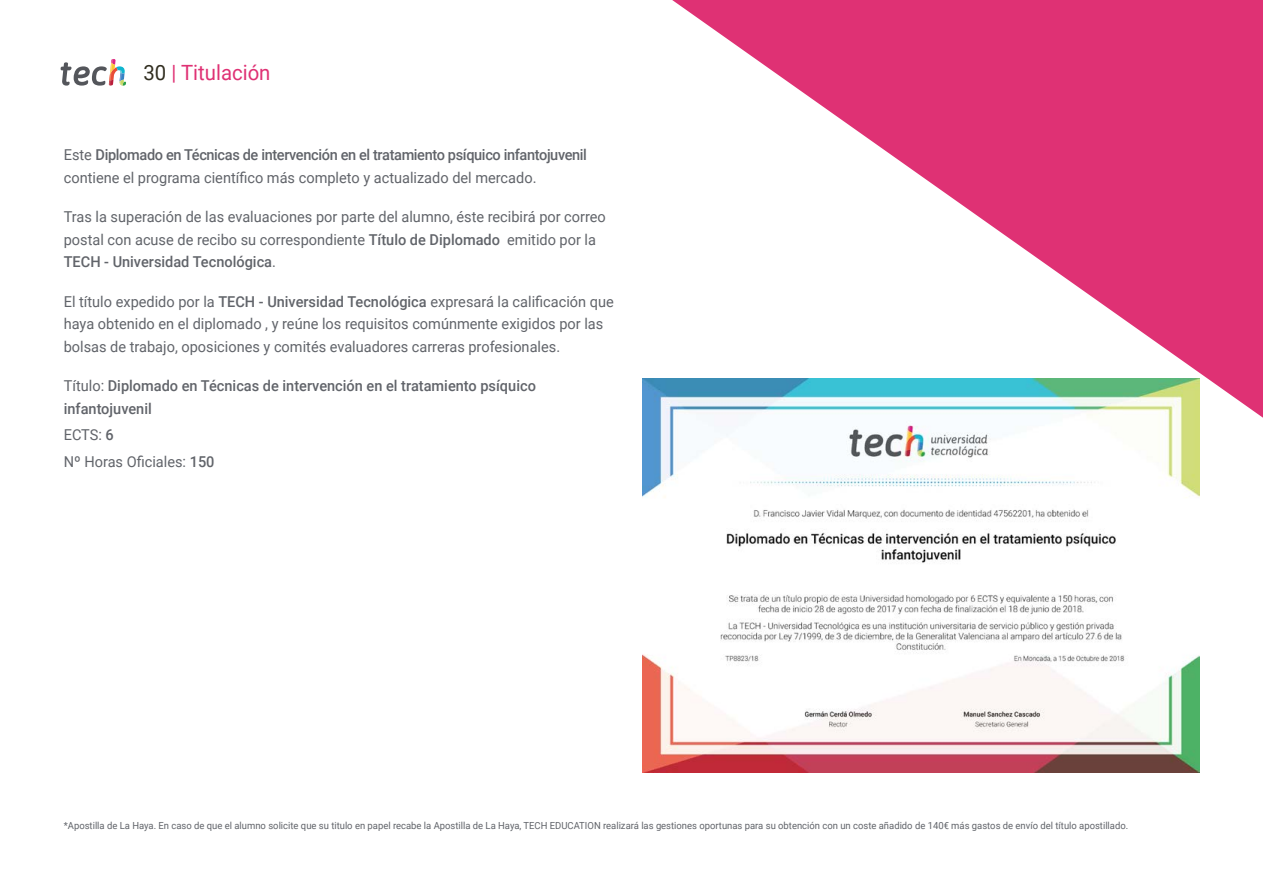
<style>
.page{position:relative;width:1263px;height:893px;background:#fff}
.page>*{position:absolute;margin:0;border:0;box-sizing:border-box;transform-origin:0 0}
.t1{font:21px "Roboto";color:#df3174}
.t2{font:15px/22.5px "Roboto";color:#61646a}
.t3{font:500 15px/22.5px "Roboto";letter-spacing:-.02em;color:#61646a}
.t4{font:500 15px/22.5px "Roboto";color:#61646a}
.t5{font:9.75px "Roboto";color:#61646a}
.s1{color:#312e20}
.s2{font-weight:400}
.s3{font-weight:500}
</style>
<div class="page">
<svg style="left:61px;top:59px;width:65px;height:27px"></svg>
<svg style="left:672px;top:0;width:591px;height:418px;fill:#df3174"></svg>
<img style="left:642px;top:378px;width:557px;height:394px">
<h1 class="t1" style="left:144px;top:57px;width:129px"><span class="s1">30</span> | Titulación</h1>
<p class="t3" style="left:64px;top:143px;width:525px"><span class="s2">Este</span> Diplomado en Técnicas de intervención en el tratamiento psíquico infantojuvenil <span class="s2">contiene el programa científico más completo y actualizado del mercado.</span></p>
<p class="t2" style="left:64px;top:205px;width:544px">Tras la superación de las evaluaciones por parte del alumno, éste recibirá por correo postal con acuse de recibo su correspondiente <span class="s3">Título de Diplomado</span> emitido por la<br><span class="s3">TECH - Universidad Tecnológica</span>.</p>
<p class="t2" style="left:64px;top:290px;width:552px">El título expedido por la <span class="s3">TECH - Universidad Tecnológica</span> expresará la calificación que haya obtenido en el diplomado , y reúne los requisitos comúnmente exigidos por las bolsas de trabajo, oposiciones y comités evaluadores carreras profesionales.</p>
<p class="t4" style="left:64px;top:374px;width:474px"><span class="s2">Título:</span> Diplomado en Técnicas de intervención en el tratamiento psíquico infantojuvenil</p>
<p class="t2" style="left:64px;top:421px;width:152px;line-height:26.7px">ECTS: <span class="s3">6<br></span>Nº Horas Oficiales: <span class="s3">150</span></p>
<p class="t5" style="left:64px;top:818px;width:1066px">*Apostilla de La Haya. En caso de que el alumno solicite que su titulo en papel recabe la Apostilla de La Haya, TECH EDUCATION realizará las gestiones oportunas para su obtención con un coste añadido de 140€ más gastos de envío del título apostillado.</p>
</div>
